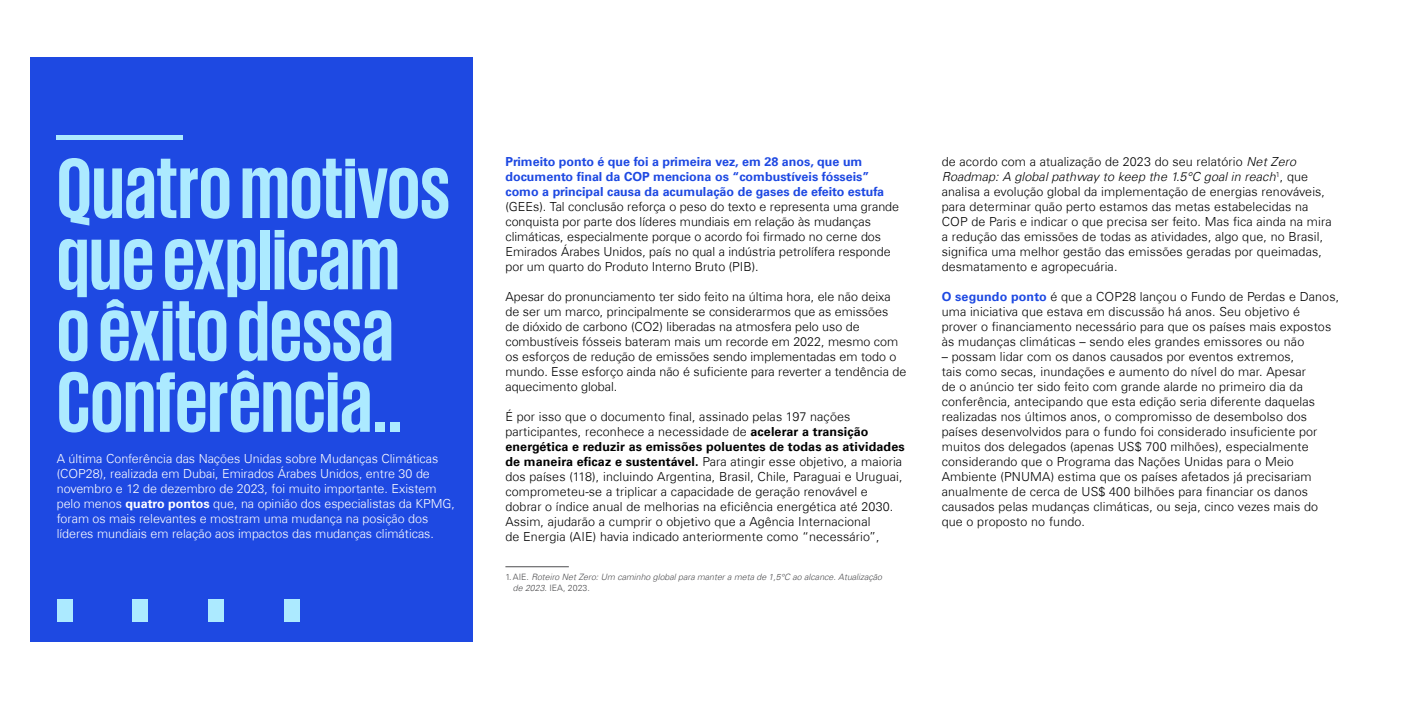
<style>
.page{position:relative;width:1418px;height:709px;background:#fff}
.page>*{position:absolute;margin:0;border:0;box-sizing:border-box;transform-origin:0 0}
.t1{font:700 87.5px/71.2px "KPMG";color:#aceaff}
.t2{font:300 12.5px/15px "Universfor KPMG";letter-spacing:.01em;color:#000}
.t3{font:300 12.5px/15px "Universfor KPMG";color:#fff}
.t4{font:700 12.5px/15px "Universfor KPMG";color:#1e49e2}
.t5{font:italic 300 8.75px/10.5px "Universfor KPMG";color:#4d4d4f}
.s1{font-weight:700}
.s2{font-weight:700;color:#1e49e2}
.s3{font-style:normal}
.s4{font-style:italic}
</style>
<div class="page">
<div style="left:30px;top:57px;width:442px;height:584px;background:#1e49e2"></div>
<hr style="left:505px;top:566px;width:64px;height:1px;background:#4d4d4f">
<div style="left:133px;top:599px;width:15px;height:22px;background:#aceaff"></div>
<div style="left:208px;top:599px;width:16px;height:22px;background:#aceaff"></div>
<div style="left:57px;top:599px;width:15px;height:22px;background:#aceaff"></div>
<div style="left:284px;top:599px;width:16px;height:22px;background:#aceaff"></div>
<hr style="left:57px;top:135px;width:126px;height:4px;background:#aceaff">
<h1 class="t1" style="left:57px;top:150px;width:395px">Quatro motivos que explicam o êxito dessa<br>Conferência..</h1>
<p class="t3" style="left:57px;top:451px;width:400px">A última Conferência das Nações Unidas sobre Mudanças Climáticas (COP28), realizada em Dubai, Emirados Árabes Unidos, entre 30 de novembro e 12 de dezembro de 2023, foi muito importante. Existem pelo menos <span class="s1">quatro pontos</span> que, na opinião dos especialistas da KPMG, foram os mais relevantes e mostram uma mudança na posição dos líderes mundiais em relação aos impactos das mudanças climáticas.<span class="s2">O</span></p>
<p class="t4" style="left:505px;top:154px;width:380px">Primeito ponto é que foi a primeira vez, em 28 anos, que um documento final da COP menciona os “combustíveis fósseis” como a principal causa da acumulação de gases de efeito estufa</p>
<p class="t2" style="left:505px;top:199px;width:395px">(GEEs). Tal conclusão reforça o peso do texto e representa uma grande conquista por parte dos líderes mundiais em relação às mudanças climáticas, especialmente porque o acordo foi firmado no cerne dos Emirados Árabes Unidos, país no qual a indústria petrolífera responde por um quarto do Produto Interno Bruto (PIB).</p>
<p class="t2" style="left:505px;top:289px;width:402px">Apesar do pronunciamento ter sido feito na última hora, ele não deixa de ser um marco, principalmente se considerarmos que as emissões<br>de dióxido de carbono (CO2) liberadas na atmosfera pelo uso de combustíveis fósseis bateram mais um recorde em 2022, mesmo com os esforços de redução de emissões sendo implementadas em todo o mundo. Esse esforço ainda não é suficiente para reverter a tendência de aquecimento global.</p>
<p class="t2" style="left:505px;top:409px;width:401px">É por isso que o documento final, assinado pelas 197 nações participantes, reconhece a necessidade de <span class="s1">acelerar a transição energética e reduzir as emissões poluentes de todas as atividades de maneira eficaz e sustentável.</span> Para atingir esse objetivo, a maioria dos países (118), incluindo Argentina, Brasil, Chile, Paraguai e Uruguai, comprometeu-se a triplicar a capacidade de geração renovável e dobrar o índice anual de melhorias na eficiência energética até 2030.<br>Assim, ajudarão a cumprir o objetivo que a Agência Internacional<br>de Energia (AIE) havia indicado anteriormente como “necessário”,</p>
<p class="t5" style="left:513px;top:572px;width:370px;text-indent:-7px"><span class="s3">1. AIE.</span> Roteiro Net Zero: Um caminho global para manter a meta de 1,5°C ao alcance. Atualização de 2023. <span class="s3">IEA, 2023.</span></p>
<p class="t2" style="left:941px;top:154px;width:391px">de acordo com a atualização de 2023 do seu relatório <span class="s4">Net Zero Roadmap: A global pathway to keep the 1.5°C goal in reach</span><sup>1</sup>, que analisa a evolução global da implementação de energias renováveis, para determinar quão perto estamos das metas estabelecidas na COP de Paris e indicar o que precisa ser feito. Mas fica ainda na mira a redução das emissões de todas as atividades, algo que, no Brasil, significa uma melhor gestão das emissões geradas por queimadas, desmatamento e agropecuária.</p>
<p class="t2" style="left:941px;top:289px;width:399px"><span class="s2">O segundo ponto</span> é que a COP28 lançou o Fundo de Perdas e Danos, uma iniciativa que estava em discussão há anos. Seu objetivo é<br>prover o financiamento necessário para que os países mais expostos às mudanças climáticas – sendo eles grandes emissores ou não</p>
<p class="t2" style="left:941px;top:349px;width:378px">– possam lidar com os danos causados por eventos extremos,<br>tais como secas, inundações e aumento do nível do mar. Apesar de o anúncio ter sido feito com grande alarde no primeiro dia da conferência, antecipando que esta edição seria diferente daquelas realizadas nos últimos anos, o compromisso de desembolso dos países desenvolvidos para o fundo foi considerado insuficiente por muitos dos delegados (apenas US$ 700 milhões), especialmente considerando que o Programa das Nações Unidas para o Meio Ambiente (PNUMA) estima que os países afetados já precisariam anualmente de cerca de US$ 400 bilhões para financiar os danos causados pelas mudanças climáticas, ou seja, cinco vezes mais do que o proposto no fundo.</p>
</div>
